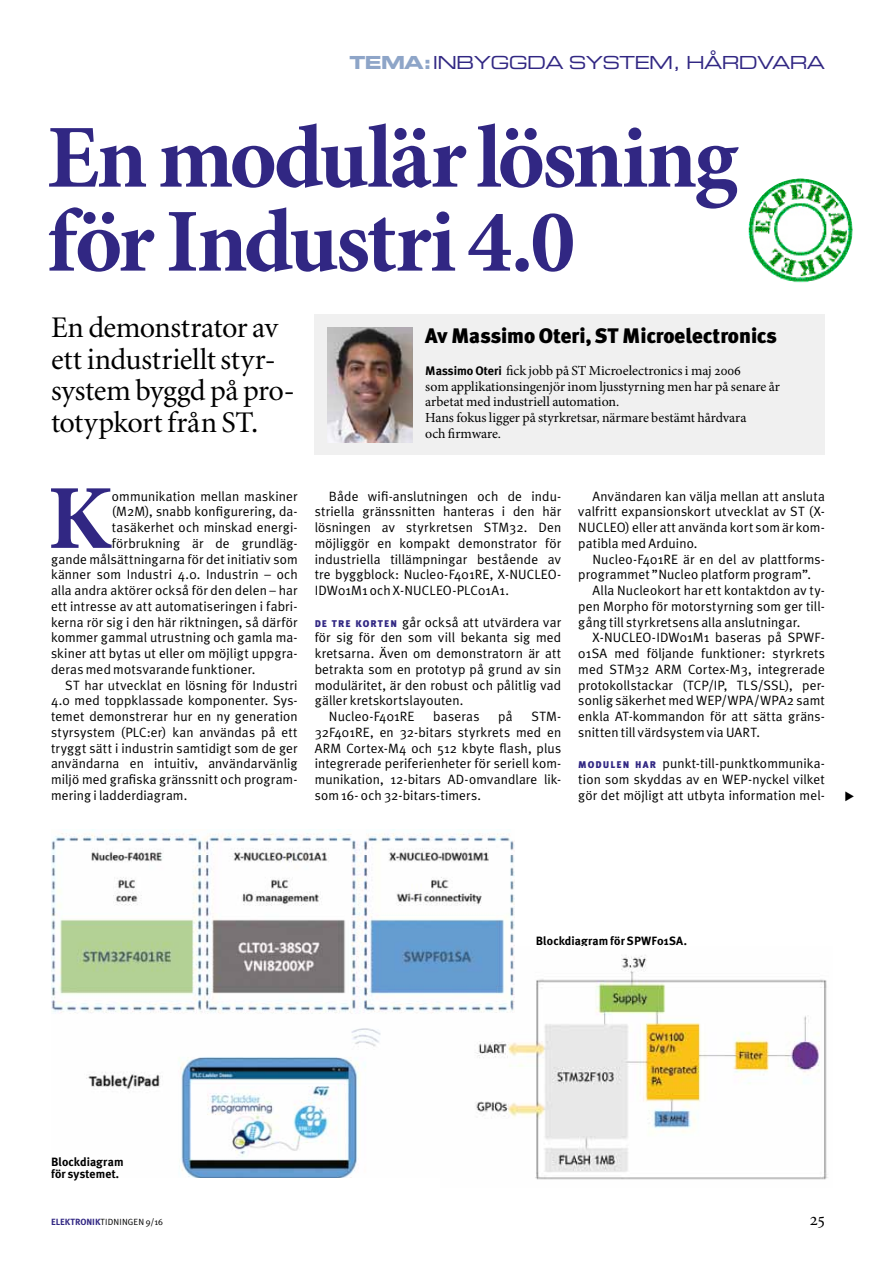
<style>
.page{position:relative;width:893px;height:1263px;background:#fff}
.page>*{position:absolute;margin:0;border:0;box-sizing:border-box;transform-origin:0 0}
.t1{font:700 91.5px "Minion Pro";color:#312783}
.t2{font:700 90px/84px "Minion Pro";letter-spacing:-.03em;color:#312783}
.t3{font:30px/31.5px "Minion";letter-spacing:-.01em;color:#000}
.t4{font:900 21px "Meta Plus";color:#000}
.t5{font:18px "Eurostile Extended Two";letter-spacing:-.04em;color:#312783}
.t6{font:13.8px/15.8px "Minion Pro";letter-spacing:-.005em;color:#000}
.t7{font:13.5px/15.8px "Meta Plus Normal";letter-spacing:.01em;color:#000;text-align:justify}
.t8{font:700 12px/12px "Meta Plus";letter-spacing:.01em;color:#000}
.t9{font:9px "Meta Plus Normal";letter-spacing:.015em;color:#000}
.s1{font-family:"Eurostile Bold Extended Two";color:#8ea5c8}
.s2{font-family:"Meta Plus";font-weight:700;font-size:12.3px}
.s3{font-family:"Meta Plus";font-weight:900;font-size:9.75px;color:#312783}
.s4{font-family:"Meta Plus";font-weight:700;color:#312783}
</style>
<div class="page">
<img style="left:61px;top:1012px;width:372px;height:166px">
<div style="left:315px;top:315px;width:510px;height:140px;background:#f0f0f0"></div>
<img style="left:327px;top:327px;width:85px;height:115px">
<img style="left:748px;top:179px;width:105px;height:104px;border-radius:52px">
<img style="left:475px;top:951px;width:353px;height:229px">
<img style="left:51px;top:829px;width:463px;height:183px">
<h3 class="t5" style="left:349px;top:51px;width:477px"><span class="s1">TEMA:</span>INBYGGDA SYSTEM, HÅRDVARA</h3>
<h2 class="t2" style="left:47px;top:115px;width:693px">En modulär lösning för Industri 4.0</h2>
<h3 class="t3" style="left:51px;top:313px;width:245px">En demonstrator av ett industriellt styr&shy;system byggd på pro&shy;totypkort från ST.</h3>
<h3 class="t4" style="left:425px;top:324px;width:353px">Av Massimo Oteri, ST Microelectronics</h3>
<p class="t6" style="left:425px;top:363px;width:356px"><span class="s2">Massimo Oteri</span> fick jobb på ST Microelectronics i maj 2006<br>som applikationsingenjör inom ljusstyrning men har på senare år arbetat med industriell automation.<br>Hans fokus ligger på styrkretsar, närmare bestämt hårdvara<br>och firmware.</p>
<h1 class="t1" style="left:48px;top:454px;width:66px">K</h1>
<p class="t7" style="left:112px;top:488px;width:187px">ommunikation mellan maskiner</p>
<p class="t7" style="left:112px;top:504px;width:187px">(M2M), snabb konfigurering, da-</p>
<p class="t7" style="left:112px;top:519px;width:187px">tasäkerhet och minskad energi-</p>
<p class="t7" style="left:112px;top:535px;width:187px">förbrukning är de grundläg-</p>
<p class="t7" style="left:51px;top:551px;width:248px">gande målsättningarna för det initiativ som</p>
<p class="t7" style="left:51px;top:567px;width:248px">känner som Industri 4.0. Industrin – och</p>
<p class="t7" style="left:51px;top:582px;width:248px">alla andra aktörer också för den delen – har</p>
<p class="t7" style="left:51px;top:598px;width:248px">ett intresse av att automatiseringen i fabri-</p>
<p class="t7" style="left:51px;top:614px;width:248px">kerna rör sig i den här riktningen, så därför</p>
<p class="t7" style="left:51px;top:630px;width:248px">kommer gammal utrustning och gamla ma-</p>
<p class="t7" style="left:51px;top:645px;width:248px">skiner att bytas ut eller om möjligt uppgra-</p>
<p class="t7" style="left:51px;top:661px;width:206px">deras med motsvarande funktioner.</p>
<p class="t7" style="left:65px;top:677px;width:234px">ST har utvecklat en lösning för Industri</p>
<p class="t7" style="left:51px;top:693px;width:248px">4.0 med toppklassade komponenter. Sys-</p>
<p class="t7" style="left:51px;top:708px;width:248px">temet demonstrerar hur en ny generation</p>
<p class="t7" style="left:51px;top:724px;width:248px">styrsystem (PLC:er) kan användas på ett</p>
<p class="t7" style="left:51px;top:740px;width:248px">tryggt sätt i industrin samtidigt som de ger</p>
<p class="t7" style="left:51px;top:756px;width:248px">användarna en intuitiv, användarvänlig</p>
<p class="t7" style="left:51px;top:771px;width:248px">miljö med grafiska gränssnitt och program-</p>
<p class="t7" style="left:51px;top:787px;width:138px">mering i ladderdiagram.</p>
<p class="t7" style="left:315px;top:488px;width:248px;text-indent:14px">Både wifi-anslutningen och de indu&shy;striella gränssnitten hanteras i den här lösningen av styrkretsen STM32. Den möjliggör en kompakt demonstrator för industriella tillämpningar bestående av tre byggblock: Nucleo-F401RE, X-NUCLEO-IDW01M1 och X-NUCLEO-PLC01A1.</p>
<p class="t7" style="left:315px;top:614px;width:248px"><span class="s3">De tre korten</span> går också att utvärdera var</p>
<p class="t7" style="left:315px;top:630px;width:248px">för sig för den som vill bekanta sig med</p>
<p class="t7" style="left:315px;top:645px;width:248px">kretsarna. Även om demonstratorn är att</p>
<p class="t7" style="left:315px;top:661px;width:248px">betrakta som en prototyp på grund av sin</p>
<p class="t7" style="left:315px;top:677px;width:248px">moduläritet, är den robust och pålitlig vad</p>
<p class="t7" style="left:315px;top:693px;width:150px">gäller kretskortslayouten.</p>
<p class="t7" style="left:329px;top:708px;width:87px">Nucleo-F401RE</p>
<p class="t7" style="left:433px;top:708px;width:48px">baseras</p>
<p class="t7" style="left:498px;top:708px;width:16px">på</p>
<p class="t7" style="left:315px;top:708px;width:248px;text-indent:217px">STM-32F401RE, en 32-bitars styrkrets med en ARM Cortex-M4 och 512 kbyte flash, plus integrerade periferienheter för seriell kom&shy;munikation, 12-bitars AD-omvandlare lik&shy;som 16- och 32-bitars-timers.</p>
<p class="t7" style="left:578px;top:488px;width:248px;text-indent:14px">Användaren kan välja mellan att ansluta valfritt expansionskort utvecklat av ST (X-NUCLEO) eller att använda kort som är kom&shy;patibla med Arduino.</p>
<p class="t7" style="left:578px;top:551px;width:248px;text-indent:14px">Nucleo-F401RE är en del av plattforms&shy;programmet ”Nucleo platform program”.</p>
<p class="t7" style="left:578px;top:582px;width:248px;text-indent:14px">Alla Nucleokort har ett kontaktdon av ty&shy;pen Morpho för motorstyrning som ger till&shy;gång till styrkretsens alla anslutningar.</p>
<p class="t7" style="left:578px;top:630px;width:248px;text-indent:14px">X-NUCLEO-IDW01M1 baseras på SPWF-01SA med följande funktioner: styrkrets med STM32 ARM Cortex-M3, integrerade protokollstackar (TCP/IP, TLS/SSL), per&shy;sonlig säkerhet med WEP/WPA/WPA2 samt enkla AT-kommandon för att sätta gräns&shy;snitten till värdsystem via UART.</p>
<p class="t7" style="left:578px;top:756px;width:248px"><span class="s3">Mod ulen har</span> punkt-till-punktkommunika&shy;tion som skyddas av en WEP-nyckel vilket gör det möjligt att utbyta information mel-</p>
<p class="t8" style="left:536px;top:935px;width:153px">Blockdiagram för SPWF01SA.</p>
<p class="t8" style="left:51px;top:1156px;width:74px">Blockdiagram för systemet.</p>
<p class="t9" style="left:51px;top:1216px;width:114px"><span class="s4">ELEKTRONIK</span>TIDNINGEN 9/16</p>
</div>
